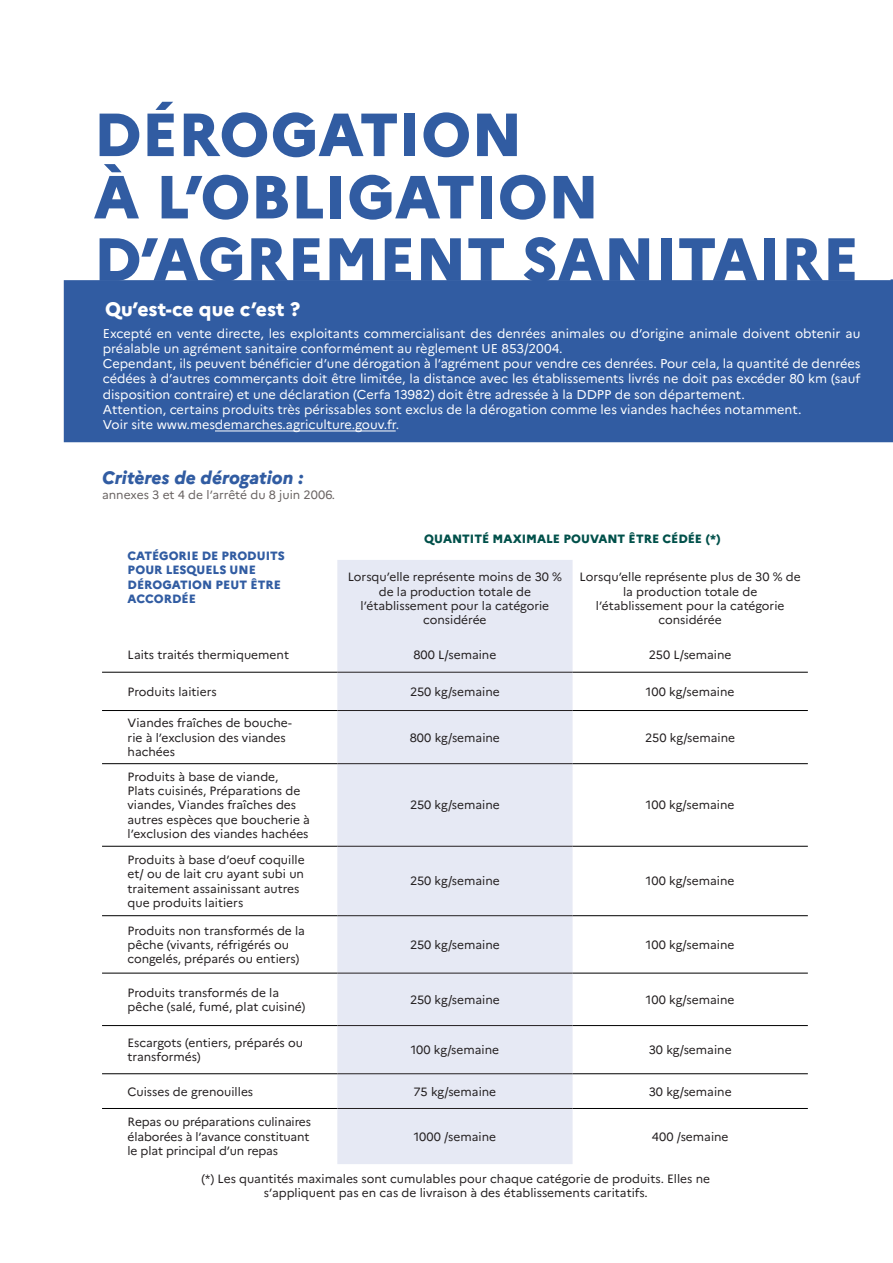
<style>
.page{position:relative;width:893px;height:1263px;background:#fff}
.page>*{position:absolute;margin:0;border:0;box-sizing:border-box;transform-origin:0 0}
.t1{font:800 60.75px/62.4px "Marianne";color:#315ca2}
.t2{font:800 19.5px "Marianne";color:#fff}
.t3{font:italic 800 18px "Marianne";color:#315ca2}
.t4{font:12.75px/15.3px "Marianne";color:#fff}
.t5{font:12px/14.4px "Marianne";color:#231f20}
.t6{font:800 12px "Marianne";color:#315ca2}
.t7{font:800 12px "Marianne";color:#00504a}
.t8{font:12px "Marianne";color:#696362}
</style>
<div class="page">
<div style="left:337px;top:560px;width:236px;height:604px;background:#e6e9f4"></div>
<hr style="left:102px;top:672px;width:235px;height:1px;background:#000">
<hr style="left:573px;top:672px;width:235px;height:1px;background:#000">
<hr style="left:102px;top:710px;width:235px;height:1px;background:#000">
<hr style="left:573px;top:710px;width:235px;height:1px;background:#000">
<hr style="left:102px;top:763px;width:235px;height:1px;background:#000">
<hr style="left:573px;top:763px;width:235px;height:1px;background:#000">
<hr style="left:102px;top:846px;width:235px;height:1px;background:#000">
<hr style="left:573px;top:846px;width:235px;height:1px;background:#000">
<hr style="left:102px;top:915px;width:235px;height:1px;background:#000">
<hr style="left:573px;top:915px;width:235px;height:1px;background:#000">
<hr style="left:102px;top:973px;width:235px;height:1px;background:#000">
<hr style="left:573px;top:973px;width:235px;height:1px;background:#000">
<hr style="left:102px;top:1025px;width:235px;height:1px;background:#000">
<hr style="left:573px;top:1025px;width:235px;height:1px;background:#000">
<hr style="left:102px;top:1073px;width:235px;height:1px;background:#000">
<hr style="left:573px;top:1073px;width:235px;height:1px;background:#000">
<hr style="left:102px;top:1108px;width:235px;height:1px;background:#000">
<hr style="left:573px;top:1108px;width:235px;height:1px;background:#000">
<hr style="left:337px;top:672px;width:236px;height:1px;background:#231f20">
<hr style="left:337px;top:710px;width:236px;height:1px;background:#231f20">
<hr style="left:337px;top:763px;width:236px;height:1px;background:#231f20">
<hr style="left:337px;top:846px;width:236px;height:1px;background:#231f20">
<hr style="left:337px;top:915px;width:236px;height:1px;background:#231f20">
<hr style="left:337px;top:973px;width:236px;height:1px;background:#231f20">
<hr style="left:337px;top:1025px;width:236px;height:1px;background:#231f20">
<hr style="left:337px;top:1073px;width:236px;height:1px;background:#231f20">
<hr style="left:337px;top:1108px;width:236px;height:1px;background:#231f20">
<div style="left:64px;top:279px;width:829px;height:163px;background:#315ca2"></div>
<hr style="left:215px;top:430px;width:181px;height:1px;background:#fff">
<p class="t1" style="left:94px;top:103px;width:767px">DÉROGATION<br>À L’OBLIGATION<br>D’AGREMENT SANITAIRE</p>
<p class="t2" style="left:105px;top:297px;width:197px">Qu’est-ce que c’est ?</p>
<p class="t4" style="left:103px;top:325px;width:759px">Excepté en vente directe, les exploitants commercialisant des denrées animales ou d’origine animale doivent obtenir au préalable un agrément sanitaire conformément au règlement UE 853/2004.</p>
<p class="t4" style="left:103px;top:356px;width:759px;text-align:justify">Cependant, ils peuvent bénéficier d’une dérogation à l’agrément pour vendre ces denrées. Pour cela, la quantité de denrées cédées à d’autres commerçants doit être limitée, la distance avec les établissements livrés ne doit pas excéder 80 km (sauf disposition contraire) et une déclaration (Cerfa 13982) doit être adressée à la DDPP de son département.</p>
<p class="t4" style="left:103px;top:402px;width:700px">Attention, certains produits très périssables sont exclus de la dérogation comme les viandes hachées notamment.</p>
<p class="t4" style="left:103px;top:417px;width:298px">Voir site www.mesdemarches.agriculture.gouv.fr.</p>
<p class="t3" style="left:102px;top:467px;width:203px">Critères de dérogation :</p>
<p class="t8" style="left:102px;top:487px;width:235px">annexes 3 et 4 de l’arrêté du 8 juin 2006.</p>
<p class="t6" style="left:128px;top:548px;width:159px">CATÉGORIE DE PRODUITS</p>
<p class="t6" style="left:128px;top:563px;width:130px">POUR LESQUELS UNE</p>
<p class="t6" style="left:128px;top:577px;width:155px">DÉROGATION PEUT ÊTRE</p>
<p class="t6" style="left:128px;top:592px;width:70px">ACCORDÉE</p>
<p class="t7" style="left:424px;top:531px;width:298px">QUANTITÉ MAXIMALE POUVANT ÊTRE CÉDÉE (*)</p>
<p class="t5" style="left:348px;top:570px;width:216px;text-align:center">Lorsqu’elle représente moins de 30 % de la production totale de</p>
<p class="t5" style="left:361px;top:598px;width:190px;text-align:center">l’établissement pour la catégorie considérée</p>
<p class="t5" style="left:580px;top:570px;width:223px;text-align:center">Lorsqu’elle représente plus de 30 % de la production totale de</p>
<p class="t5" style="left:596px;top:598px;width:190px;text-align:center">l’établissement pour la catégorie considérée</p>
<p class="t5" style="left:128px;top:647px;width:163px">Laits traités thermiquement</p>
<p class="t5" style="left:414px;top:647px;width:84px">800 L/semaine</p>
<p class="t5" style="left:649px;top:647px;width:84px">250 L/semaine</p>
<p class="t5" style="left:128px;top:684px;width:91px">Produits laitiers</p>
<p class="t5" style="left:410px;top:684px;width:91px">250 kg/semaine</p>
<p class="t5" style="left:646px;top:684px;width:90px">100 kg/semaine</p>
<p class="t5" style="left:128px;top:716px;width:166px">Viandes fraîches de bouche&shy;rie à l’exclusion des viandes hachées</p>
<p class="t5" style="left:410px;top:730px;width:91px">800 kg/semaine</p>
<p class="t5" style="left:645px;top:730px;width:91px">250 kg/semaine</p>
<p class="t5" style="left:128px;top:769px;width:152px">Produits à base de viande,</p>
<p class="t5" style="left:128px;top:783px;width:174px">Plats cuisinés, Préparations de</p>
<p class="t5" style="left:128px;top:798px;width:170px">viandes, Viandes fraîches des</p>
<p class="t5" style="left:128px;top:812px;width:184px">autres espèces que boucherie à l’exclusion des viandes hachées</p>
<p class="t5" style="left:128px;top:852px;width:179px">Produits à base d’oeuf coquille et/ ou de lait cru ayant subi un traitement assainissant autres que produits laitiers</p>
<p class="t5" style="left:128px;top:923px;width:179px">Produits non transformés de la pêche (vivants, réfrigérés ou</p>
<p class="t5" style="left:128px;top:952px;width:173px">congelés, préparés ou entiers)</p>
<p class="t5" style="left:410px;top:798px;width:91px">250 kg/semaine</p>
<p class="t5" style="left:646px;top:798px;width:90px">100 kg/semaine</p>
<p class="t5" style="left:410px;top:874px;width:91px">250 kg/semaine</p>
<p class="t5" style="left:646px;top:874px;width:90px">100 kg/semaine</p>
<p class="t5" style="left:410px;top:937px;width:91px">250 kg/semaine</p>
<p class="t5" style="left:646px;top:937px;width:90px">100 kg/semaine</p>
<p class="t5" style="left:128px;top:985px;width:179px">Produits transformés de la pêche (salé, fumé, plat cuisiné)</p>
<p class="t5" style="left:410px;top:992px;width:91px">250 kg/semaine</p>
<p class="t5" style="left:646px;top:992px;width:90px">100 kg/semaine</p>
<p class="t5" style="left:128px;top:1035px;width:177px">Escargots (entiers, préparés ou</p>
<p class="t5" style="left:128px;top:1050px;width:74px">transformés)</p>
<p class="t5" style="left:411px;top:1043px;width:90px">100 kg/semaine</p>
<p class="t5" style="left:649px;top:1043px;width:84px">30 kg/semaine</p>
<p class="t5" style="left:128px;top:1084px;width:127px">Cuisses de grenouilles</p>
<p class="t5" style="left:414px;top:1084px;width:84px">75 kg/semaine</p>
<p class="t5" style="left:649px;top:1084px;width:84px">30 kg/semaine</p>
<p class="t5" style="left:128px;top:1115px;width:185px">Repas ou préparations culinaires élaborées à l’avance constituant le plat principal d’un repas</p>
<p class="t5" style="left:414px;top:1129px;width:84px">1000 /semaine</p>
<p class="t5" style="left:652px;top:1129px;width:78px">400 /semaine</p>
<p class="t5" style="left:201px;top:1171px;width:510px">(*) Les quantités maximales sont cumulables pour chaque catégorie de produits. Elles ne</p>
<p class="t5" style="left:264px;top:1185px;width:386px">s’appliquent pas en cas de livraison à des établissements caritatifs.</p>
</div>
